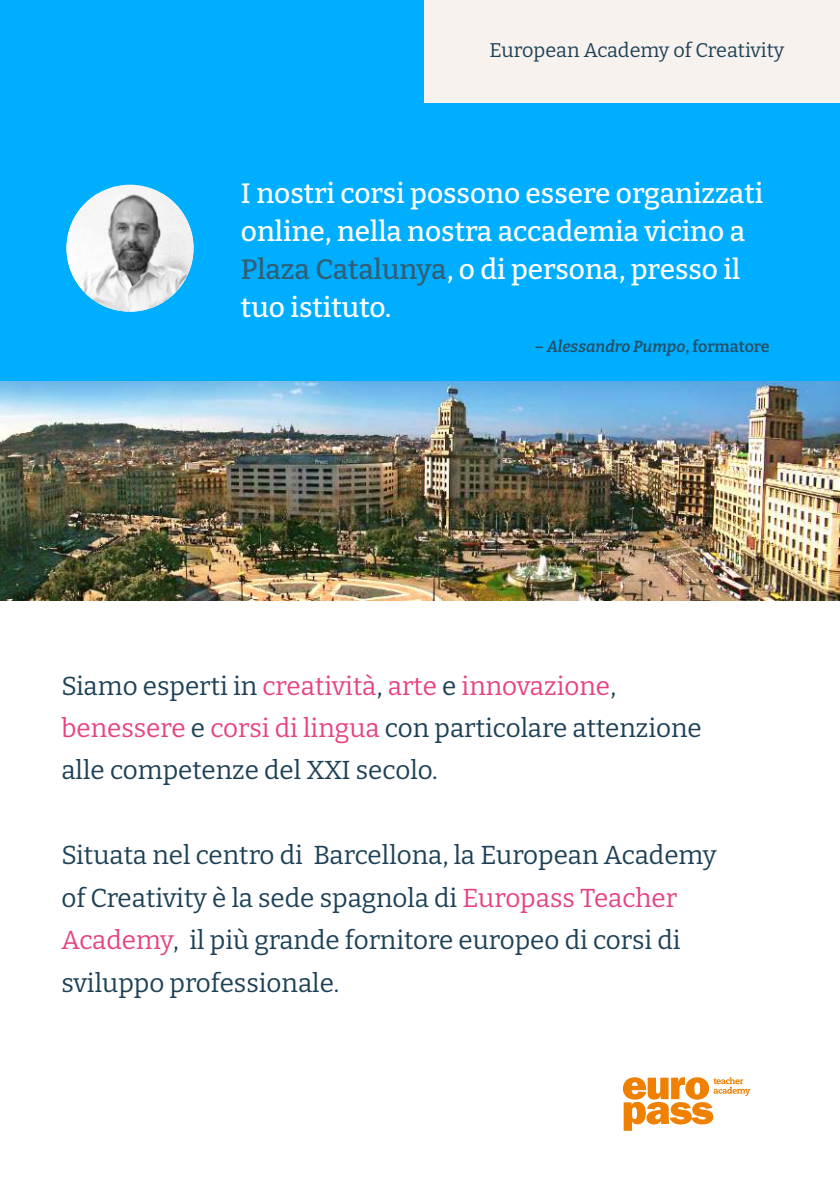
<style>
.page{position:relative;width:840px;height:1191px;background:#fff}
.page>*{position:absolute;margin:0;border:0;box-sizing:border-box;transform-origin:0 0}
.t1{font:500 28px/38px "Bitter";color:#fff}
.t2{font:26px/42.4px "Bitter";color:#1e4157}
.t3{font:19.8px "Bitter";color:#1e4157}
.t4{font:italic 600 16px "Bitter";color:#255066}
.s1{color:#305f77}
.s2{font-style:normal}
.s3{color:#e64385}
</style>
<div class="page">
<div style="left:0;top:0;width:839px;height:600px;background:#00aeff"></div>
<div style="left:424px;top:0;width:415px;height:103px;background:#f7f2ed"></div>
<svg style="left:622px;top:1077px;width:127px;height:53px"></svg>
<img style="left:0;top:381px;width:839px;height:219px">
<div style="left:66px;top:185px;width:127px;height:127px;background:#f4f4f4;border-radius:50%"></div>
<img style="left:66px;top:194px;width:127px;height:118px">
<p class="t3" style="left:489px;top:38px;width:296px">European Academy of Creativity</p>
<p class="t1" style="left:241px;top:173px;width:523px">I nostri corsi possono essere organizzati online, nella nostra accademia vicino a <span class="s1">Plaza Catalunya</span>, o di persona, presso il tuo istituto.</p>
<p class="t4" style="left:534px;top:336px;width:237px"><span class="s2">–</span> Alessandro Pumpo<span class="s2">, formatore</span></p>
<p class="t2" style="left:61px;top:663px;width:641px">Siamo esperti in <span class="s3">creatività</span>, <span class="s3">arte</span> e <span class="s3">innovazione</span>, <span class="s3">benessere</span> e <span class="s3">corsi di lingua</span> con particolare attenzione alle competenze del XXI secolo.</p>
<p class="t2" style="left:61px;top:833px;width:656px">Situata nel centro di Barcellona, la European Academy of Creativity è la sede spagnola di <span class="s3">Europass Teacher Academy</span>, il più grande fornitore europeo di corsi di sviluppo professionale.</p>
</div>
